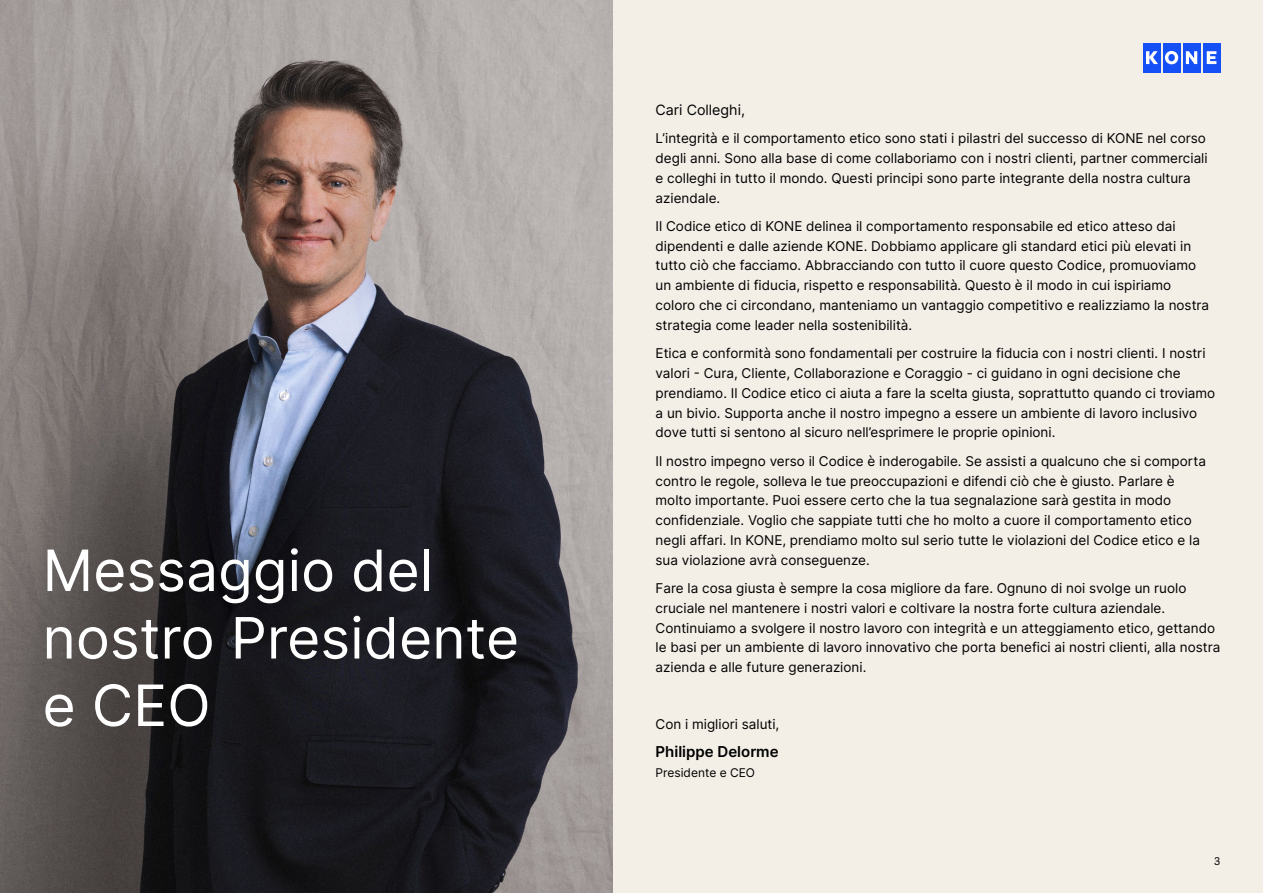
<style>
.page{position:relative;width:1263px;height:893px;background:#fff}
.page>*{position:absolute;margin:0;border:0;box-sizing:border-box;transform-origin:0 0}
.t1{font:57px/67.5px "Inter";color:#fff}
.t2{font:600 15px "Inter";color:#000}
.t3{font:14.25px "Inter";color:#000}
.t4{font:13.5px/19.8px "Inter";color:#000}
.t5{font:12px "Inter";color:#000}
.t6{font:12px "KONE Information";color:#141414}
</style>
<div class="page">
<img style="left:0;top:0;width:613px;height:893px">
<div style="left:613px;top:1px;width:649px;height:892px;background:#f3eee6"></div>
<div style="left:1143px;top:43px;width:17px;height:30px;background:#1450f5"></div>
<div style="left:1163px;top:43px;width:17px;height:30px;background:#1450f5"></div>
<div style="left:1183px;top:43px;width:17px;height:30px;background:#1450f5"></div>
<div style="left:1203px;top:43px;width:17px;height:30px;background:#1450f5"></div>
<svg style="left:1146px;top:51px;width:12px;height:13px"></svg>
<svg style="left:1186px;top:51px;width:11px;height:13px"></svg>
<svg style="left:1165px;top:51px;width:13px;height:13px"></svg>
<svg style="left:1207px;top:51px;width:9px;height:13px"></svg>
<h1 class="t1" style="left:43px;top:535px;width:478px">Messaggio del nostro Presidente e CEO</h1>
<p class="t3" style="left:656px;top:99px;width:91px">Cari Colleghi,</p>
<p class="t4" style="left:656px;top:128px;width:554px">L’integrità e il comportamento etico sono stati i pilastri del successo di KONE nel corso degli anni. Sono alla base di come collaboriamo con i nostri clienti, partner commerciali e colleghi in tutto il mondo. Questi principi sono parte integrante della nostra cultura aziendale.</p>
<p class="t4" style="left:656px;top:216px;width:555px">Il Codice etico di KONE delinea il comportamento responsabile ed etico atteso dai dipendenti e dalle aziende KONE. Dobbiamo applicare gli standard etici più elevati in tutto ciò che facciamo. Abbracciando con tutto il cuore questo Codice, promuoviamo un ambiente di fiducia, rispetto e responsabilità. Questo è il modo in cui ispiriamo coloro che ci circondano, manteniamo un vantaggio competitivo e realizziamo la nostra strategia come leader nella sostenibilità.</p>
<p class="t4" style="left:656px;top:343px;width:561px">Etica e conformità sono fondamentali per costruire la fiducia con i nostri clienti. I nostri valori - Cura, Cliente, Collaborazione e Coraggio - ci guidano in ogni decisione che prendiamo. Il Codice etico ci aiuta a fare la scelta giusta, soprattutto quando ci troviamo a un bivio. Supporta anche il nostro impegno a essere un ambiente di lavoro inclusivo dove tutti si sentono al sicuro nell’esprimere le proprie opinioni.</p>
<p class="t4" style="left:656px;top:451px;width:552px">Il nostro impegno verso il Codice è inderogabile. Se assisti a qualcuno che si comporta contro le regole, solleva le tue preoccupazioni e difendi ciò che è giusto. Parlare è molto importante. Puoi essere certo che la tua segnalazione sarà gestita in modo confidenziale. Voglio che sappiate tutti che ho molto a cuore il comportamento etico negli affari. In KONE, prendiamo molto sul serio tutte le violazioni del Codice etico e la sua violazione avrà conseguenze.</p>
<p class="t4" style="left:656px;top:578px;width:566px">Fare la cosa giusta è sempre la cosa migliore da fare. Ognuno di noi svolge un ruolo cruciale nel mantenere i nostri valori e coltivare la nostra forte cultura aziendale.<br>Continuiamo a svolgere il nostro lavoro con integrità e un atteggiamento etico, gettando le basi per un ambiente di lavoro innovativo che porta benefici ai nostri clienti, alla nostra azienda e alle future generazioni.</p>
<p class="t4" style="left:656px;top:714px;width:125px">Con i migliori saluti,</p>
<p class="t2" style="left:656px;top:741px;width:125px">Philippe Delorme</p>
<p class="t5" style="left:656px;top:764px;width:101px">Presidente e CEO</p>
<p class="t6" style="left:1214px;top:853px;width:8px">3</p>
</div>
